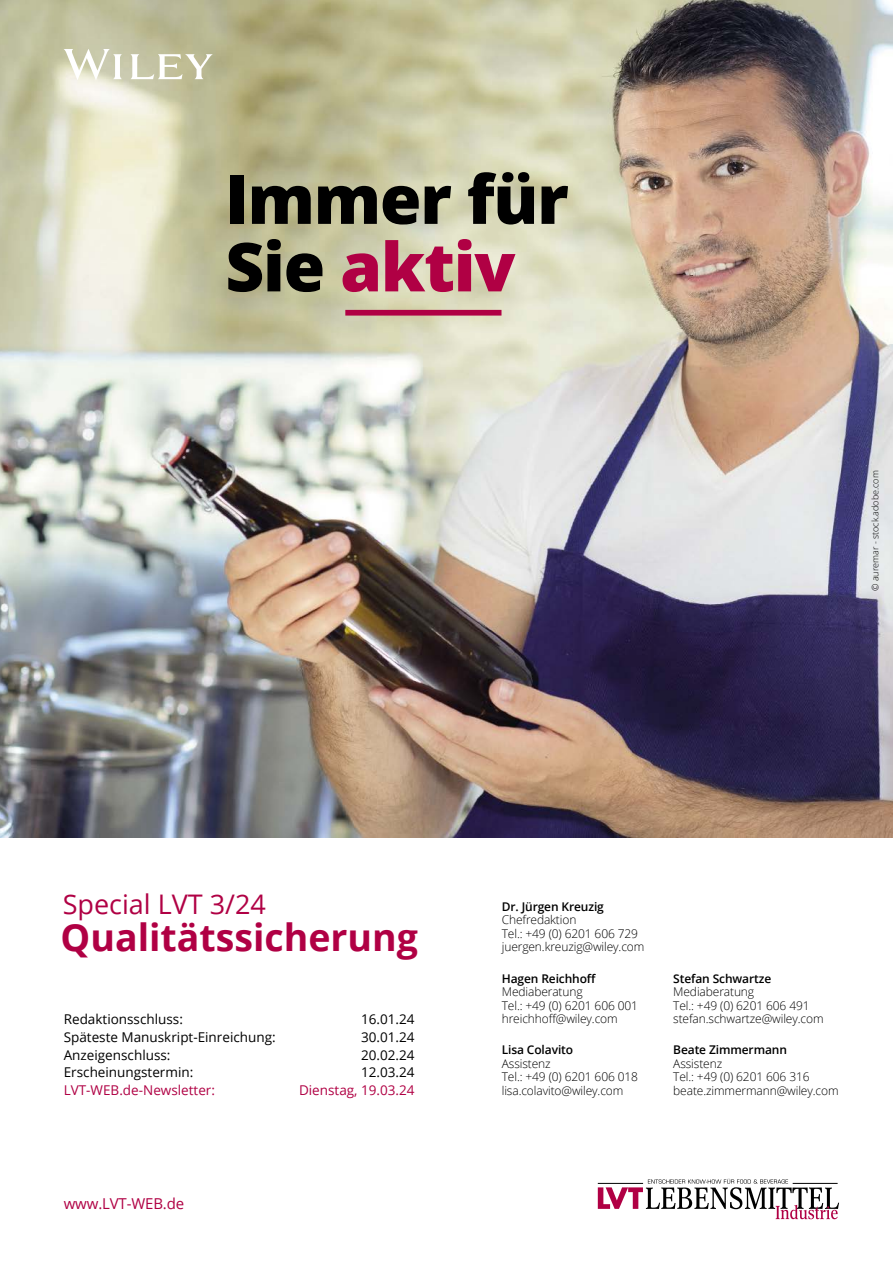
<style>
.page{position:relative;width:893px;height:1263px;background:#fff}
.page>*{position:absolute;margin:0;border:0;box-sizing:border-box;transform-origin:0 0}
.t1{font:800 67.5px/67.5px "Open Sans";letter-spacing:-.02em;color:#000}
.t2{font:700 37.5px "Open Sans";color:#b00044}
.t3{font:27px "Open Sans";color:#b00044}
.t4{font:15px "Open Sans";letter-spacing:-.01em;color:#b00044}
.t5{font:13.5px "Open Sans";color:#000}
.t6{font:13.5px "Open Sans";color:#b00044}
.t7{font:300 12px/13.5px "Open Sans";letter-spacing:-.01em;color:#000}
.t8{font:600 12px "Open Sans";letter-spacing:-.01em;color:#000}
.t9{font:300 9px "Open Sans";color:#000}
.s1{color:#b00044}
</style>
<div class="page">
<img style="left:0;top:0;width:893px;height:838px">
<svg style="left:64px;top:49px;width:149px;height:31px"></svg>
<svg style="left:598px;top:1179px;width:241px;height:40px"></svg>
<div style="left:345px;top:310px;width:156px;height:6px;background:#b00044"></div>
<h1 class="t1" style="left:225px;top:162px;width:345px">Immer für<br>Sie <span class="s1">aktiv</span></h1>
<p class="t9" style="left:869px;top:591px;width:122px;rotate:-90deg">© auremar - stock.adobe.com</p>
<h3 class="t3" style="left:63px;top:885px;width:205px">Special LVT 3/24</h3>
<h2 class="t2" style="left:61px;top:911px;width:359px">Qualitätssicherung</h2>
<p class="t5" style="left:64px;top:1010px;width:121px">Redaktionsschluss:</p>
<p class="t5" style="left:361px;top:1010px;width:55px">16.01.24</p>
<p class="t5" style="left:64px;top:1028px;width:213px">Späteste Manuskript-Einreichung:</p>
<p class="t5" style="left:361px;top:1028px;width:55px">30.01.24</p>
<p class="t5" style="left:64px;top:1045px;width:108px">Anzeigenschluss:</p>
<p class="t5" style="left:361px;top:1045px;width:55px">20.02.24</p>
<p class="t5" style="left:64px;top:1063px;width:131px">Erscheinungstermin:</p>
<p class="t5" style="left:361px;top:1063px;width:55px">12.03.24</p>
<p class="t6" style="left:64px;top:1081px;width:153px">LVT-WEB.de-Newsletter:</p>
<p class="t6" style="left:299px;top:1081px;width:117px">Dienstag, 19.03.24</p>
<p class="t4" style="left:64px;top:1193px;width:122px">www.LVT-WEB.de</p>
<p class="t8" style="left:502px;top:898px;width:104px">Dr. Jürgen Kreuzig</p>
<p class="t7" style="left:502px;top:913px;width:144px">Chefredaktion<br>Tel.: +49 (0) 6201 606 729 juergen.kreuzig@wiley.com</p>
<p class="t8" style="left:502px;top:970px;width:96px">Hagen Reichhoff</p>
<p class="t7" style="left:502px;top:985px;width:138px">Mediaberatung<br>Tel.: +49 (0) 6201 606 001 hreichhoff@wiley.com</p>
<p class="t8" style="left:502px;top:1042px;width:73px">Lisa Colavito</p>
<p class="t7" style="left:502px;top:1056px;width:138px">Assistenz<br>Tel.: +49 (0) 6201 606 018 lisa.colavito@wiley.com</p>
<p class="t8" style="left:673px;top:970px;width:99px">Stefan Schwartze</p>
<p class="t7" style="left:673px;top:985px;width:152px">Mediaberatung<br>Tel.: +49 (0) 6201 606 491 stefan.schwartze@wiley.com</p>
<p class="t8" style="left:673px;top:1042px;width:115px">Beate Zimmermann</p>
<p class="t7" style="left:673px;top:1056px;width:167px">Assistenz<br>Tel.: +49 (0) 6201 606 316 beate.zimmermann@wiley.com</p>
</div>
